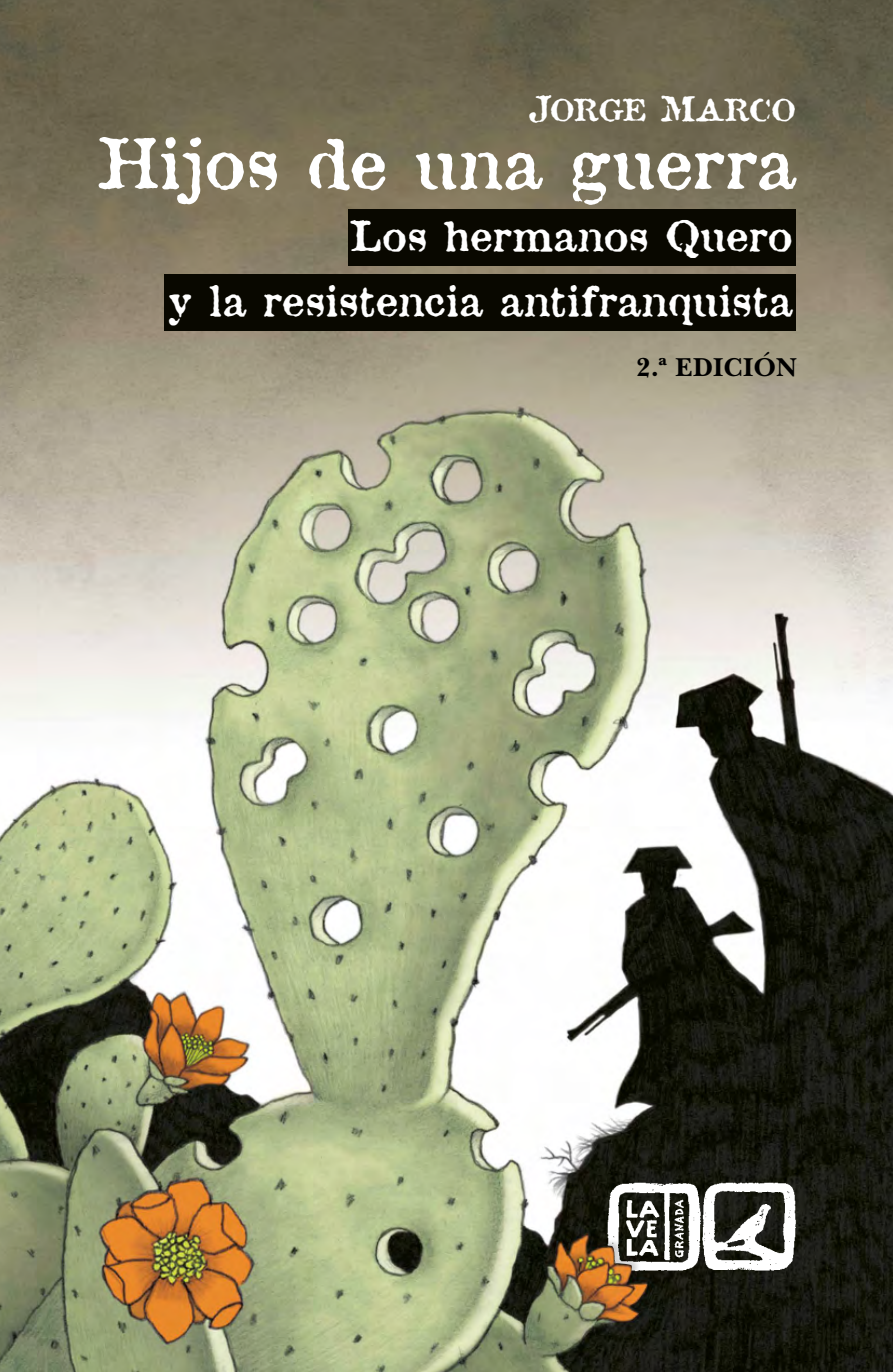
<style>
.page{position:relative;width:893px;height:1372px;background:#fff}
.page>*{position:absolute;margin:0;border:0;box-sizing:border-box;transform-origin:0 0}
.t1{font:67.5px "Antique Type";letter-spacing:.015em;color:#fff}
.t2{font:40.5px "Antique Type";letter-spacing:.015em;color:#fff}
.t3{font:29.25px "Antique Type";letter-spacing:-.005em;color:#fff}
.t4{font:700 27px "New Baskerville Std";color:#000}
.s1{font-size:33.75px}
</style>
<div class="page">
<img style="left:0;top:0;width:893px;height:1371px">
<img style="left:606px;top:1180px;width:191px;height:95px">
<div style="left:553px;top:1224px;width:104px;height:99px;background:#000;opacity:.2"></div>
<img style="left:554px;top:1231px;width:95px;height:90px">
<div style="left:348px;top:209px;width:448px;height:57px;background:#090800"></div>
<div style="left:164px;top:274px;width:632px;height:57px;background:#090800"></div>
<p class="t3" style="left:529px;top:91px;width:268px"><span class="s1">J</span>ORGE <span class="s1">M</span>ARCO</p>
<h1 class="t1" style="left:98px;top:119px;width:699px">Hijos de una guerra</h1>
<p class="t2" style="left:350px;top:209px;width:444px">Los hermanos Quero</p>
<p class="t2" style="left:169px;top:274px;width:625px">y la resistencia antifranquista</p>
<p class="t4" style="left:636px;top:351px;width:163px">2.ª EDICIÓN</p>
</div>
